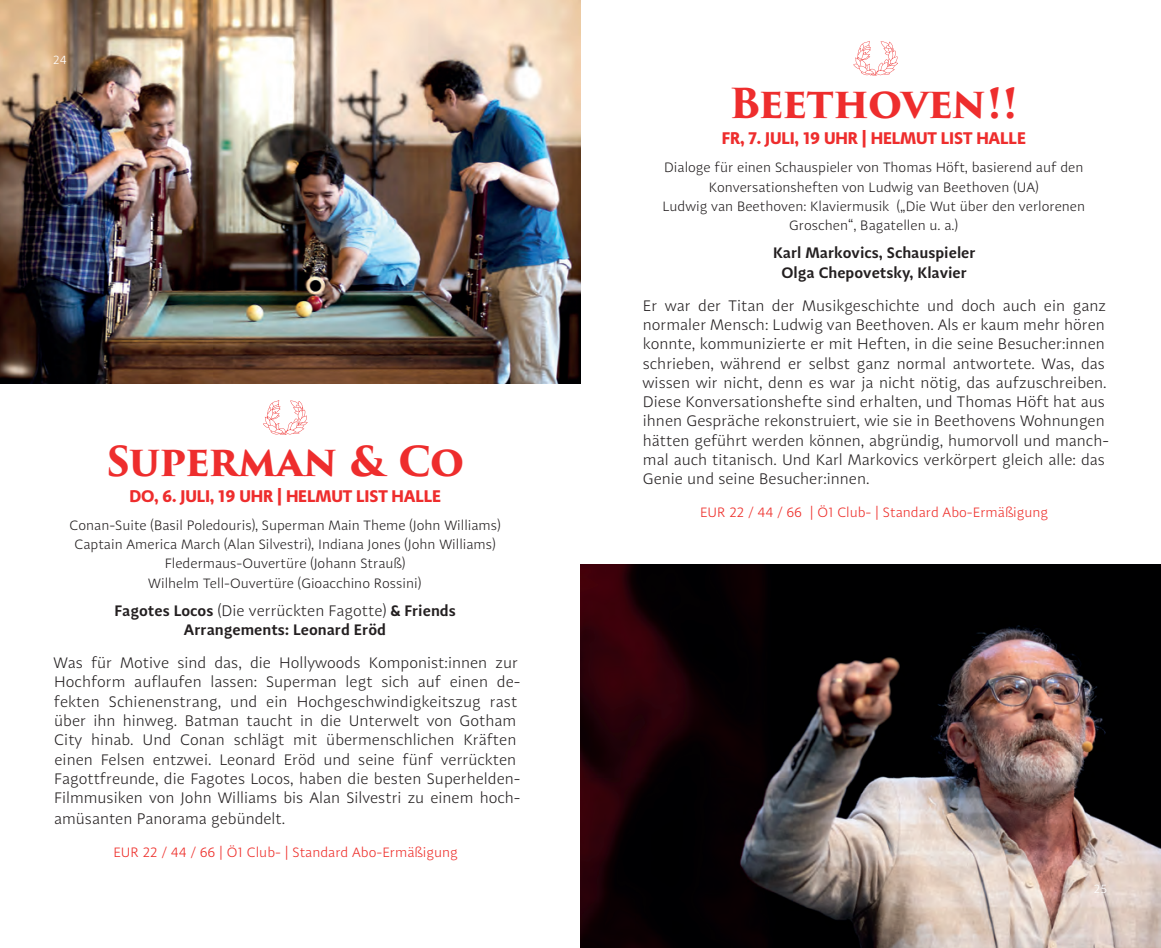
<style>
.page{position:relative;width:1161px;height:948px;background:#fff}
.page>*{position:absolute;margin:0;border:0;box-sizing:border-box;transform-origin:0 0}
.t1{font:700 40.25px "Trajan Pro 3";letter-spacing:-.03em;color:#ee2d2d}
.t2{font:700 17.5px "Adagio Sans";letter-spacing:-.01em;color:#ee2d2d}
.t3{font:300 15.75px/19.2px "Adagio Sans";color:#231f20}
.t4{font:600 15.75px/19.2px "Adagio Sans";color:#231f20;text-align:center}
.t5{font:300 14px/19.2px "Adagio Sans";color:#231f20;text-align:center}
.t6{font:300 14px "Adagio Sans";color:#ee2d29}
.t7{font:300 12.25px "Adagio Sans";color:#fff}
.s1{font-weight:300}
</style>
<div class="page">
<img style="left:0;top:0;width:580px;height:383px">
<svg style="left:263px;top:400px;width:45px;height:35px"></svg>
<img style="left:580px;top:565px;width:581px;height:382px">
<svg style="left:853px;top:41px;width:45px;height:35px"></svg>
<p class="t7" style="left:53px;top:53px;width:15px">24</p>
<h1 class="t1" style="left:107px;top:431px;width:359px">Superman &amp; Co</h1>
<p class="t2" style="left:129px;top:484px;width:313px">DO, 6. JULI, 19 UHR | HELMUT LIST HALLE</p>
<p class="t5" style="left:70px;top:515px;width:432px">Conan-Suite (Basil Poledouris), Superman Main Theme (John Williams)<br>Captain America March (Alan Silvestri), Indiana Jones (John Williams)<br>Fledermaus-Ouvertüre (Johann Strauß)<br>Wilhelm Tell-Ouvertüre (Gioacchino Rossini)</p>
<p class="t4" style="left:115px;top:601px;width:343px">Fagotes Locos <span class="s1">(Die verrückten Fagotte)</span> &amp; Friends<br>Arrangements: Leonard Eröd</p>
<p class="t3" style="left:54px;top:653px;width:468px">Was für Motive sind das, die Hollywoods Komponist:innen zur Hochform auflaufen lassen: Superman legt sich auf einen de&shy;fekten Schienenstrang, und ein Hochgeschwindigkeitszug rast über ihn hinweg. Batman taucht in die Unterwelt von Gotham City hinab. Und Conan schlägt mit übermenschlichen Kräften einen Felsen entzwei. Leonard Eröd und seine fünf verrückten Fagottfreunde, die Fagotes Locos, haben die besten Superhelden-Filmmusiken von John Williams bis Alan Silvestri zu einem hoch-</p>
<p class="t3" style="left:54px;top:809px;width:233px">amüsanten Panorama gebündelt.</p>
<p class="t6" style="left:113px;top:844px;width:346px">EUR 22 / 44 / 66 | Ö1 Club- | Standard Abo-Ermäßigung</p>
<h1 class="t1" style="left:729px;top:74px;width:289px">Beethoven!!</h1>
<p class="t2" style="left:722px;top:127px;width:306px">FR, 7. JULI, 19 UHR | HELMUT LIST HALLE</p>
<p class="t5" style="left:662px;top:158px;width:424px">Dialoge für einen Schauspieler von Thomas Höft, basierend auf den Konversationsheften von Ludwig van Beethoven (UA)<br>Ludwig van Beethoven: Klaviermusik („Die Wut über den verlorenen Groschen“, Bagatellen u. a.)</p>
<p class="t4" style="left:773px;top:243px;width:204px">Karl Markovics, Schauspieler<br>Olga Chepovetsky, Klavier</p>
<p class="t3" style="left:642px;top:296px;width:468px">Er war der Titan der Musikgeschichte und doch auch ein ganz normaler Mensch: Ludwig van Beethoven. Als er kaum mehr hören konnte, kommunizierte er mit Heften, in die seine Besucher:innen schrieben, während er selbst ganz normal antwortete. Was, das wissen wir nicht, denn es war ja nicht nötig, das aufzuschreiben.<br>Diese Konversationshefte sind erhalten, und Thomas Höft hat aus ihnen Gespräche rekonstruiert, wie sie in Beethovens Wohnungen hätten geführt werden können, abgründig, humorvoll und manch&shy;mal auch titanisch. Und Karl Markovics verkörpert gleich alle: das Genie und seine Besucher:innen.</p>
<p class="t6" style="left:700px;top:504px;width:350px">EUR 22 / 44 / 66 | Ö1 Club- | Standard Abo-Ermäßigung</p>
<p class="t7" style="left:1094px;top:881px;width:15px">25</p>
</div>
